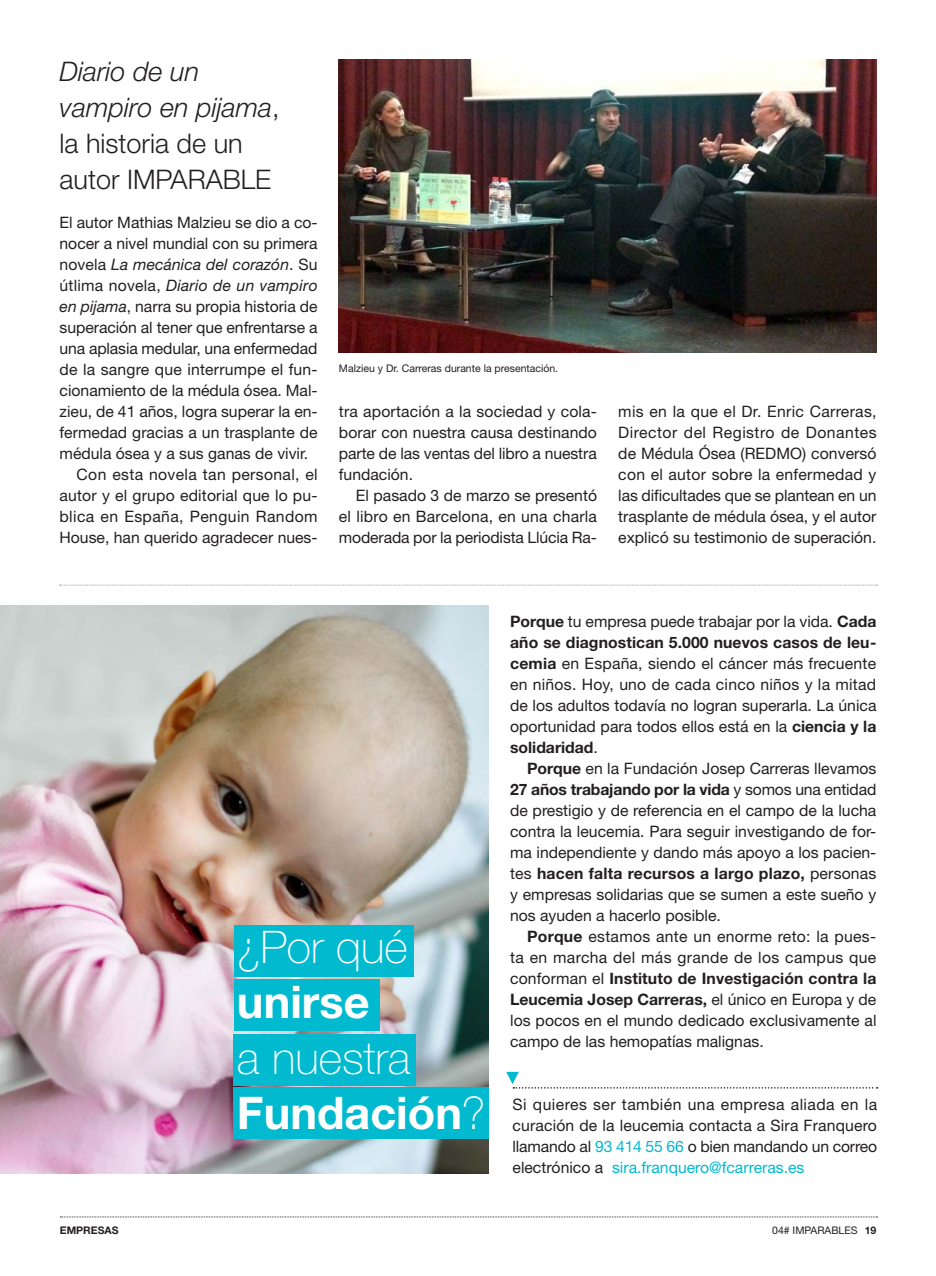
<style>
.page{position:relative;width:936px;height:1276px;background:#fff}
.page>*{position:absolute;margin:0;border:0;box-sizing:border-box;transform-origin:0 0}
.t1{font:700 45px "Helvetica Neue LT";color:#fff}
.t2{font:100 45px "Helvetica Neue LT";color:#fff}
.t3{font:300 27px "Helvetica Neue LT";color:#231f20}
.t4{font:italic 300 27px "Helvetica Neue LT";color:#231f20}
.t5{font:15.75px/21px "Helvetica Neue LT";color:#231f20;text-align:justify}
.t6{font:10.5px "Helvetica Neue LT";color:#231f20}
.t7{font:700 10.5px "Helvetica Neue LT";color:#231f20}
.s1{font-style:normal}
.s2{font-style:italic}
.s3{font-weight:100}
.s4{font-weight:700}
.s5{color:#01bacf}
</style>
<div class="page">
<svg style="left:60px;top:1216px;width:817px;height:1px"></svg>
<img style="left:0;top:606px;width:489px;height:568px">
<div style="left:233px;top:925px;width:180px;height:52px;background:#01bacf"></div>
<div style="left:233px;top:979px;width:146px;height:52px;background:#01bacf"></div>
<div style="left:233px;top:1033px;width:182px;height:52px;background:#01bacf"></div>
<div style="left:233px;top:1087px;width:256px;height:52px;background:#01bacf"></div>
<img style="left:339px;top:60px;width:537px;height:293px">
<svg style="left:60px;top:585px;width:817px;height:1px"></svg>
<svg style="left:506px;top:1071px;width:371px;height:17px"></svg>
<p class="t4" style="left:60px;top:55px;width:141px">Diario de un</p>
<p class="t4" style="left:60px;top:91px;width:222px">vampiro en pijama<span class="s1">,</span></p>
<p class="t3" style="left:60px;top:127px;width:185px">la historia de un</p>
<p class="t3" style="left:60px;top:163px;width:213px">autor IMPARABLE</p>
<p class="t5" style="left:60px;top:211px;width:260px">El autor Mathias Malzieu se dio a co&shy;nocer a nivel mundial con su primera novela <span class="s2">La mecánica del corazón</span>. Su útlima novela, <span class="s2">Diario de un vampiro en pijama</span>, narra su propia historia de superación al tener que enfrentarse a una aplasia medular, una enfermedad de la sangre que interrumpe el fun&shy;cionamiento de la médula ósea. Mal&shy;zieu, de 41 años, logra superar la en&shy;fermedad gracias a un trasplante de médula ósea y a sus ganas de vivir.</p>
<p class="t5" style="left:60px;top:463px;width:260px;text-indent:17px">Con esta novela tan personal, el autor y el grupo editorial que lo pu&shy;blica en España, Penguin Random House, han querido agradecer nues-</p>
<p class="t6" style="left:339px;top:362px;width:221px">Malzieu y Dr. Carreras durante la presentación.</p>
<p class="t5" style="left:339px;top:400px;width:259px">tra aportación a la sociedad y cola&shy;borar con nuestra causa destinando parte de las ventas del libro a nuestra fundación.</p>
<p class="t5" style="left:339px;top:484px;width:260px;text-indent:17px">El pasado 3 de marzo se presentó el libro en Barcelona, en una charla moderada por la periodista Llúcia Ra-</p>
<p class="t5" style="left:618px;top:400px;width:260px">mis en la que el Dr. Enric Carreras, Director del Registro de Donantes de Médula Ósea (REDMO) conversó con el autor sobre la enfermedad y las dificultades que se plantean en un trasplante de médula ósea, y el autor explicó su testimonio de superación.</p>
<p class="t2" style="left:237px;top:921px;width:172px">¿Por qué</p>
<p class="t1" style="left:237px;top:974px;width:134px">unirse</p>
<p class="t2" style="left:237px;top:1032px;width:175px">a nuestra</p>
<p class="t1" style="left:237px;top:1085px;width:250px">Fundación<span class="s3">?</span></p>
<p class="t5" style="left:510px;top:610px;width:368px"><span class="s4">Porque</span> tu empresa puede trabajar por la vida. <span class="s4">Cada año se diagnostican 5.000 nuevos casos de leu&shy;cemia</span> en España, siendo el cáncer más frecuente en niños. Hoy, uno de cada cinco niños y la mitad de los adultos todavía no logran superarla. La única oportunidad para todos ellos está en la <span class="s4">ciencia y la solidaridad</span>.</p>
<p class="t5" style="left:510px;top:757px;width:368px;text-indent:17px"><span class="s4">Porque</span> en la Fundación Josep Carreras llevamos <span class="s4">27 años trabajando por la vida</span> y somos una entidad de prestigio y de referencia en el campo de la lucha contra la leucemia. Para seguir investigando de for&shy;ma independiente y dando más apoyo a los pacien&shy;tes <span class="s4">hacen falta recursos a largo plazo,</span> personas y empresas solidarias que se sumen a este sueño y nos ayuden a hacerlo posible.</p>
<p class="t5" style="left:510px;top:925px;width:368px;text-indent:17px"><span class="s4">Porque</span> estamos ante un enorme reto: la pues&shy;ta en marcha del más grande de los campus que conforman el <span class="s4">Instituto de Investigación contra la Leucemia Josep Carreras,</span> el único en Europa y de los pocos en el mundo dedicado exclusivamente al campo de las hemopatías malignas.</p>
<p class="t5" style="left:512px;top:1093px;width:366px">Si quieres ser también una empresa aliada en la curación de la leucemia contacta a Sira Franquero llamando al <span class="s5">93 414 55 66</span> o bien mandando un correo electrónico a <span class="s5">sira.franquero@fcarreras.es</span></p>
<p class="t7" style="left:60px;top:1223px;width:60px">EMPRESAS</p>
<p class="t6" style="left:772px;top:1223px;width:106px">04# IMPARABLES <span class="s4">19</span></p>
</div>
